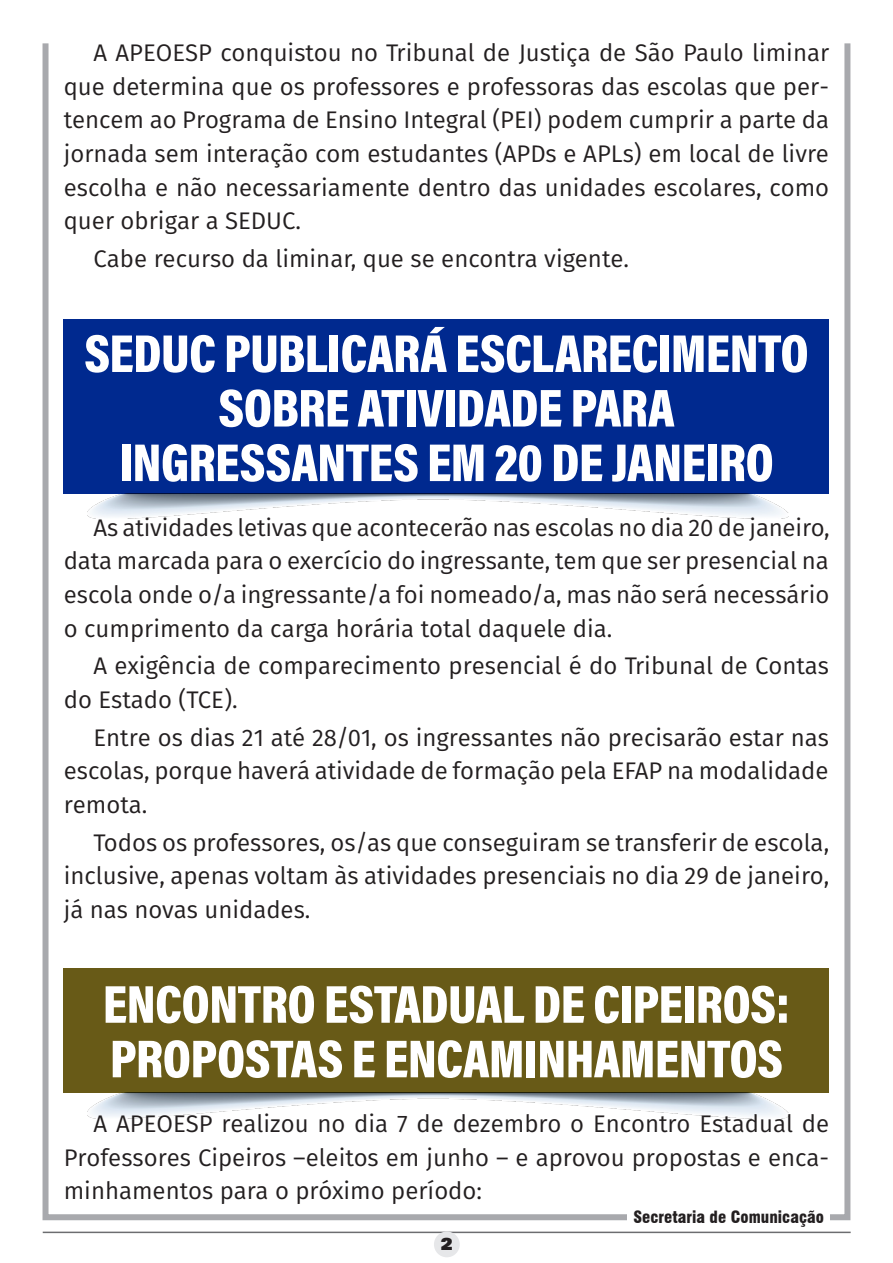
<style>
.page{position:relative;width:893px;height:1263px;background:#fff}
.page>*{position:absolute;margin:0;border:0;box-sizing:border-box;transform-origin:0 0}
.Título1{font:900 54px/54.6px "Acumin Pro Cond";letter-spacing:-.01em;color:#fff;text-align:center}
.Corpo_do_texto{font:24px/33.6px "Fira Sans";color:#231f20;text-align:justify}
.t1{font:700 18px "U001 DOT Ultr";color:#231f20}
.t2{font:900 condensed 16.5px "Swiss 721 BT";color:#231f20}
</style>
<div class="page">
<div style="left:43px;top:40px;width:807px;height:1180px;border:6px solid #a8a9ad"></div>
<hr style="left:43px;top:1231px;width:808px;height:2px;background:#6c6d70">
<div style="left:434px;top:1231px;width:26px;height:26px;background:#e6e7e9;border-radius:50%"></div>
<div style="left:628px;top:1209px;width:202px;height:18px;background:#fff"></div>
<div style="left:64px;top:319px;width:765px;height:174px;background:#00298f"></div>
<div style="left:64px;top:968px;width:765px;height:125px;background:#685a17"></div>
<img style="left:87px;top:493px;width:702px;height:26px">
<img style="left:87px;top:1093px;width:702px;height:25px">
<p class="Corpo_do_texto" style="left:64px;top:36px;width:767px;text-indent:30px">A APEOESP conquistou no Tribunal de Justiça de São Paulo liminar que determina que os professores e professoras das escolas que per&shy;tencem ao Programa de Ensino Integral (PEI) podem cumprir a parte da jornada sem interação com estudantes (APDs e APLs) em local de livre escolha e não necessariamente dentro das unidades escolares, como quer obrigar a SEDUC.</p>
<p class="Corpo_do_texto" style="left:94px;top:241px;width:537px">Cabe recurso da liminar, que se encontra vigente.</p>
<p class="Título1" style="left:84px;top:325px;width:726px">SEDUC PUBLICARÁ ESCLARECIMENTO<br>SOBRE ATIVIDADE PARA<br>INGRESSANTES EM 20 DE JANEIRO</p>
<p class="Corpo_do_texto" style="left:64px;top:510px;width:767px;text-indent:30px">As atividades letivas que acontecerão nas escolas no dia 20 de janeiro, data marcada para o exercício do ingressante, tem que ser presencial na escola onde o/a ingressante/a foi nomeado/a, mas não será necessário o cumprimento da carga horária total daquele dia.</p>
<p class="Corpo_do_texto" style="left:64px;top:649px;width:767px;text-indent:30px">A exigência de comparecimento presencial é do Tribunal de Contas do Estado (TCE).</p>
<p class="Corpo_do_texto" style="left:64px;top:720px;width:767px;text-indent:30px">Entre os dias 21 até 28/01, os ingressantes não precisarão estar nas escolas, porque haverá atividade de formação pela EFAP na modalidade remota.</p>
<p class="Corpo_do_texto" style="left:64px;top:825px;width:767px;text-indent:30px">Todos os professores, os/as que conseguiram se transferir de escola, inclusive, apenas voltam às atividades presenciais no dia 29 de janeiro, já nas novas unidades.</p>
<p class="Título1" style="left:103px;top:975px;width:689px;text-align:left">ENCONTRO ESTADUAL DE CIPEIROS:<br>PROPOSTAS E ENCAMINHAMENTOS</p>
<p class="Corpo_do_texto" style="left:64px;top:1106px;width:767px;text-indent:30px">A APEOESP realizou no dia 7 de dezembro o Encontro Estadual de Professores Cipeiros –eleitos em junho – e aprovou propostas e enca&shy;minhamentos para o próximo período:</p>
<p class="t1" style="left:441px;top:1233px;width:13px">2</p>
<p class="t2" style="left:633px;top:1207px;width:192px">Secretaria de Comunicação</p>
</div>
